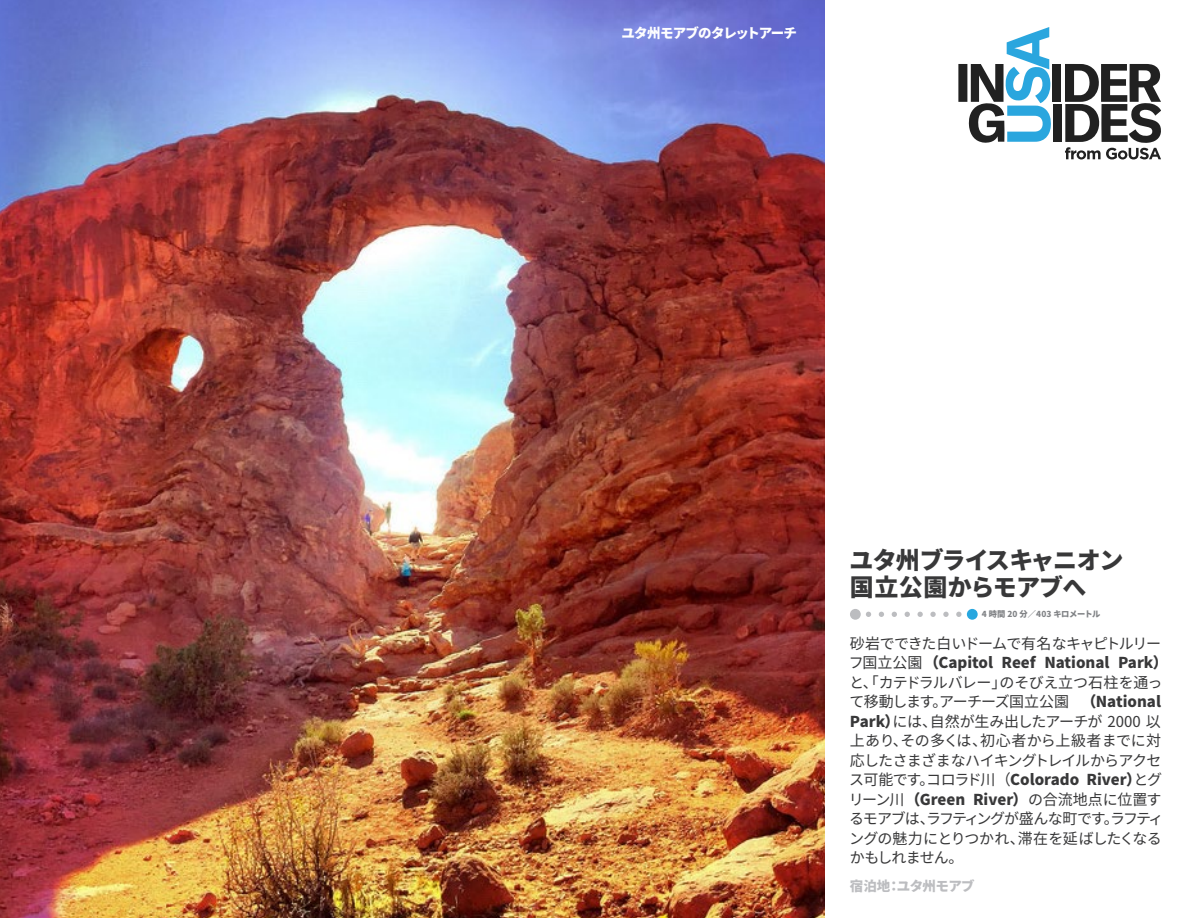
<style>
.page{position:relative;width:1188px;height:918px;background:#fff}
.page>*{position:absolute;margin:0;border:0;box-sizing:border-box;transform-origin:0 0}
.Section_Title_no_lin{font:900 24px/27px "Noto Sans CJ Kjp";letter-spacing:-.03em;color:#383839}
.t1{font:15px/19.5px "Noto Sans CJ Kjp";letter-spacing:-.045em;color:#383839}
.Photo_Caption{font:900 13.5px "Noto Sans CJ Kjp";letter-spacing:-.06em;color:#fff}
.Accommodation{font:900 13.5px "Noto Sans CJ Kjp";letter-spacing:-.04em;color:#bcbdc0}
.Section_Title_no_lin-2{font:900 8.25px "Noto Sans CJ Kjp";letter-spacing:-.035em;color:#808285}
.s1{font-weight:900}
</style>
<div class="page">
<img style="left:0;top:0;width:825px;height:918px">
<svg style="left:866px;top:612px;width:96px;height:5px"></svg>
<div style="left:850px;top:609px;width:11px;height:11px;background:#bcbdc0;border-radius:50%"></div>
<div style="left:967px;top:609px;width:11px;height:11px;background:#28a7df;border-radius:50%"></div>
<svg style="left:958px;top:27px;width:93px;height:116px"></svg>
<div style="left:1053px;top:64px;width:8px;height:38px;background:#212121"></div>
<div style="left:1053px;top:104px;width:8px;height:38px;background:#212121"></div>
<svg style="left:1065px;top:64px;width:96px;height:95px"></svg>
<p class="Photo_Caption" style="left:621px;top:25px;width:177px">ユタ州モアブのタレットアーチ</p>
<p class="Section_Title_no_lin" style="left:849px;top:547px;width:276px">ユタ州ブライスキャニオン国立公園からモアブへ</p>
<p class="t1" style="left:849px;top:634px;width:321px">砂岩でできた白いドームで有名なキャピトルリーフ国立公園 <span class="s1">（Capitol Reef National Park）</span>と、「カテドラルバレー」のそびえ立つ石柱を通って移動します。アーチーズ国立公園 <span class="s1">（National<br>Park）</span>には、自然が生み出したアーチが 2000 以上あり、その多くは、初心者から上級者までに対応したさまざまなハイキングトレイルからアクセス可能です。コロラド川 （<span class="s1">Colorado River）</span>とグリーン川 <span class="s1">（Green River）</span>の合流地点に位置するモアブは、ラフティングが盛んな町です。ラフティングの魅力にとりつかれ、滞在を延ばしたくなるかもしれません。</p>
<p class="Accommodation" style="left:850px;top:878px;width:126px">宿泊地：ユタ州モアブ</p>
<p class="Section_Title_no_lin-2" style="left:982px;top:609px;width:120px">4 時間 20 分／403 キロメートル</p>
</div>
